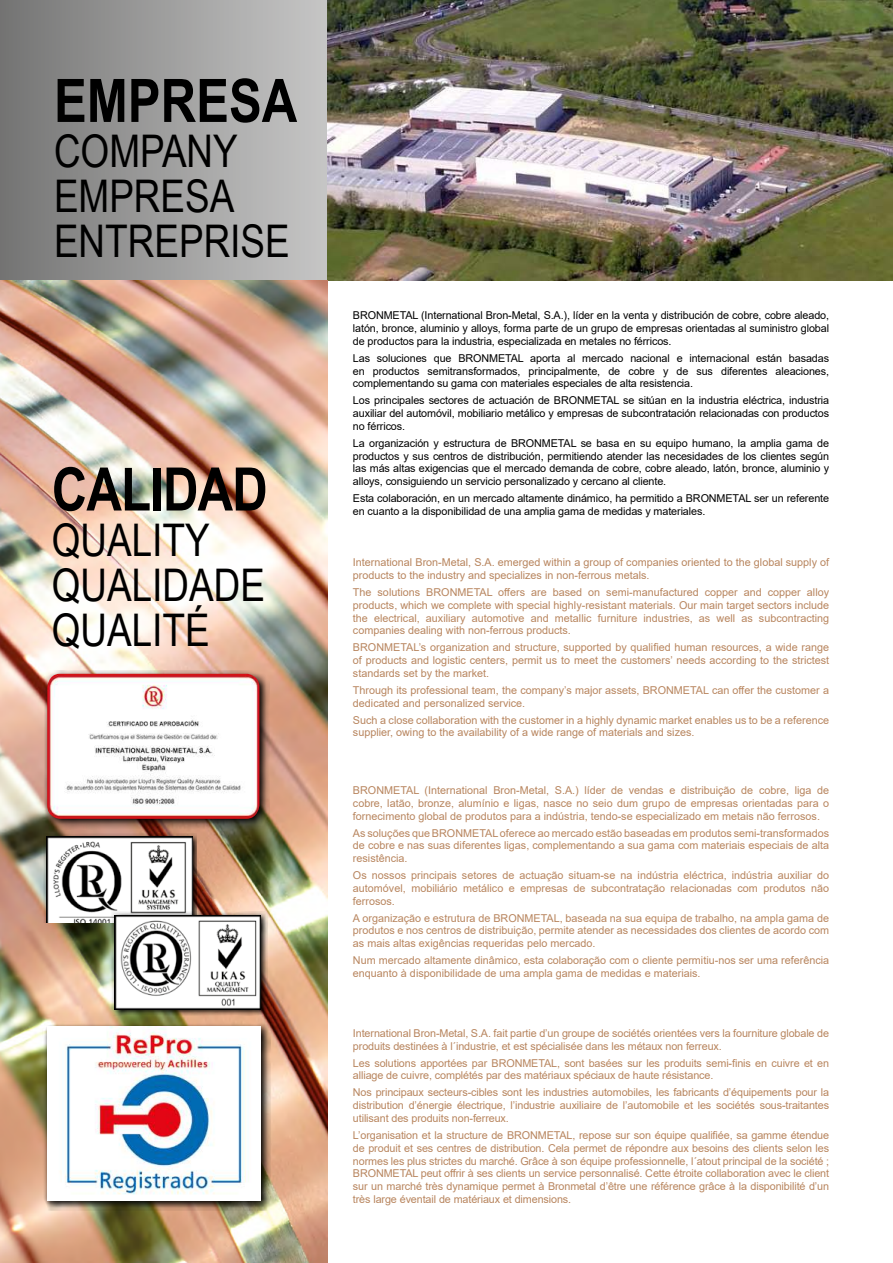
<style>
.page{position:relative;width:893px;height:1263px;background:#fff}
.page>*{position:absolute;margin:0;border:0;box-sizing:border-box;transform-origin:0 0}
.t1{font:700 60px "Arial Narrow";letter-spacing:-.01em;color:#000}
.t2{font:45px/45px "Arial Narrow";color:#000}
.t3{font:10.8px/12.8px "Arial";color:#b8855e;text-align:justify}
.t4{font:10.8px/12.8px "Arial";letter-spacing:-.01em;color:#000;text-align:justify}
</style>
<div class="page">
<div style="left:0;top:0;width:327px;height:281px;background:linear-gradient(to right,#757574,#c7c7c6)"></div>
<img style="left:327px;top:0;width:566px;height:281px">
<img style="left:0;top:281px;width:327px;height:982px">
<img style="left:43px;top:670px;width:227px;height:159px">
<img style="left:47px;top:674px;width:212px;height:145px">
<svg style="left:43px;top:833px;width:154px;height:90px"></svg>
<img style="left:47px;top:836px;width:146px;height:87px">
<img style="left:111px;top:911px;width:157px;height:104px">
<img style="left:115px;top:915px;width:145px;height:94px">
<img style="left:43px;top:1022px;width:228px;height:189px">
<img style="left:47px;top:1026px;width:214px;height:175px">
<h1 class="t1" style="left:54px;top:55px;width:245px">EMPRESA</h1>
<h2 class="t2" style="left:54px;top:127px;width:237px">COMPANY<br>EMPRESA<br>ENTREPRISE</h2>
<h1 class="t1" style="left:52px;top:444px;width:217px">CALIDAD</h1>
<h2 class="t2" style="left:52px;top:515px;width:215px">QUALITY<br>QUALIDADE<br>QUALITÉ</h2>
<p class="t4" style="left:353px;top:309px;width:478px">BRONMETAL (International Bron-Metal, S.A.), líder en la venta y distribución de cobre, cobre aleado, latón, bronce, aluminio y alloys, forma parte de un grupo de empresas orientadas al suministro global de productos para la industria, especializada en metales no férricos.</p>
<p class="t4" style="left:353px;top:352px;width:478px">Las soluciones que BRONMETAL aporta al mercado nacional e internacional están basadas en productos semitransformados, principalmente, de cobre y de sus diferentes aleaciones, complementando su gama con materiales especiales de alta resistencia.</p>
<p class="t4" style="left:353px;top:394px;width:478px">Los principales sectores de actuación de BRONMETAL se sitúan en la industria eléctrica, industria auxiliar del automóvil, mobiliario metálico y empresas de subcontratación relacionadas con productos no férricos.</p>
<p class="t4" style="left:353px;top:437px;width:478px">La organización y estructura de BRONMETAL se basa en su equipo humano, la amplia gama de productos y sus centros de distribución, permitiendo atender las necesidades de los clientes según las más altas exigencias que el mercado demanda de cobre, cobre aleado, latón, bronce, aluminio y alloys, consiguiendo un servicio personalizado y cercano al cliente.</p>
<p class="t4" style="left:353px;top:492px;width:478px">Esta colaboración, en un mercado altamente dinámico, ha permitido a BRONMETAL ser un referente en cuanto a la disponibilidad de una amplia gama de medidas y materiales.</p>
<p class="t3" style="left:353px;top:556px;width:478px">International Bron-Metal, S.A. emerged within a group of companies oriented to the global supply of products to the industry and specializes in non-ferrous metals.</p>
<p class="t3" style="left:353px;top:586px;width:478px">The solutions BRONMETAL offers are based on semi-manufactured copper and copper alloy products, which we complete with special highly-resistant materials. Our main target sectors include the electrical, auxiliary automotive and metallic furniture industries, as well as subcontracting companies dealing with non-ferrous products.</p>
<p class="t3" style="left:353px;top:641px;width:478px">BRONMETAL’s organization and structure, supported by qualified human resources, a wide range of products and logistic centers, permit us to meet the customers’ needs according to the strictest standards set by the market.</p>
<p class="t3" style="left:353px;top:684px;width:478px">Through its professional team, the company’s major assets, BRONMETAL can offer the customer a dedicated and personalized service.</p>
<p class="t3" style="left:353px;top:713px;width:478px">Such a close collaboration with the customer in a highly dynamic market enables us to be a reference supplier, owing to the availability of a wide range of materials and sizes.</p>
<p class="t3" style="left:353px;top:784px;width:478px">BRONMETAL (International Bron-Metal, S.A.) líder de vendas e distribuição de cobre, liga de cobre, latão, bronze, alumínio e ligas, nasce no seio dum grupo de empresas orientadas para o fornecimento global de produtos para a indústria, tendo-se especializado em metais não ferrosos.</p>
<p class="t3" style="left:353px;top:826px;width:478px">As soluções que BRONMETAL oferece ao mercado estão baseadas em produtos semi-transformados de cobre e nas suas diferentes ligas, complementando a sua gama com materiais especiais de alta resistência.</p>
<p class="t3" style="left:353px;top:869px;width:478px">Os nossos principais setores de actuação situam-se na indústria eléctrica, indústria auxiliar do automóvel, mobiliário metálico e empresas de subcontratação relacionadas com produtos não ferrosos.</p>
<p class="t3" style="left:353px;top:911px;width:478px">A organização e estrutura de BRONMETAL, baseada na sua equipa de trabalho, na ampla gama de produtos e nos centros de distribuição, permite atender as necessidades dos clientes de acordo com as mais altas exigências requeridas pelo mercado.</p>
<p class="t3" style="left:353px;top:954px;width:478px">Num mercado altamente dinâmico, esta colaboração com o cliente permitiu-nos ser uma referência enquanto à disponibilidade de uma ampla gama de medidas e materiais.</p>
<p class="t3" style="left:353px;top:1027px;width:478px">International Bron-Metal, S.A. fait partie d’un groupe de sociétés orientées vers la fourniture globale de produits destinées à l´industrie, et est spécialisée dans les métaux non ferreux.</p>
<p class="t3" style="left:353px;top:1056px;width:478px">Les solutions apportées par BRONMETAL, sont basées sur les produits semi-finis en cuivre et en alliage de cuivre, complétés par des matériaux spéciaux de haute résistance.</p>
<p class="t3" style="left:353px;top:1086px;width:478px">Nos principaux secteurs-cibles sont les industries automobiles, les fabricants d’équipements pour la distribution d’énergie électrique, l’industrie auxiliaire de l’automobile et les sociétés sous-traitantes utilisant des produits non-ferreux.</p>
<p class="t3" style="left:353px;top:1129px;width:478px">L’organisation et la structure de BRONMETAL, repose sur son équipe qualifiée, sa gamme étendue de produit et ses centres de distribution. Cela permet de répondre aux besoins des clients selon les normes les plus strictes du marché. Grâce à son équipe professionnelle, l´atout principal de la société ; BRONMETAL peut offrir à ses clients un service personnalisé. Cette étroite collaboration avec le client sur un marché très dynamique permet à Bronmetal d’être une référence grâce à la disponibilité d’un très large éventail de matériaux et dimensions.</p>
</div>
